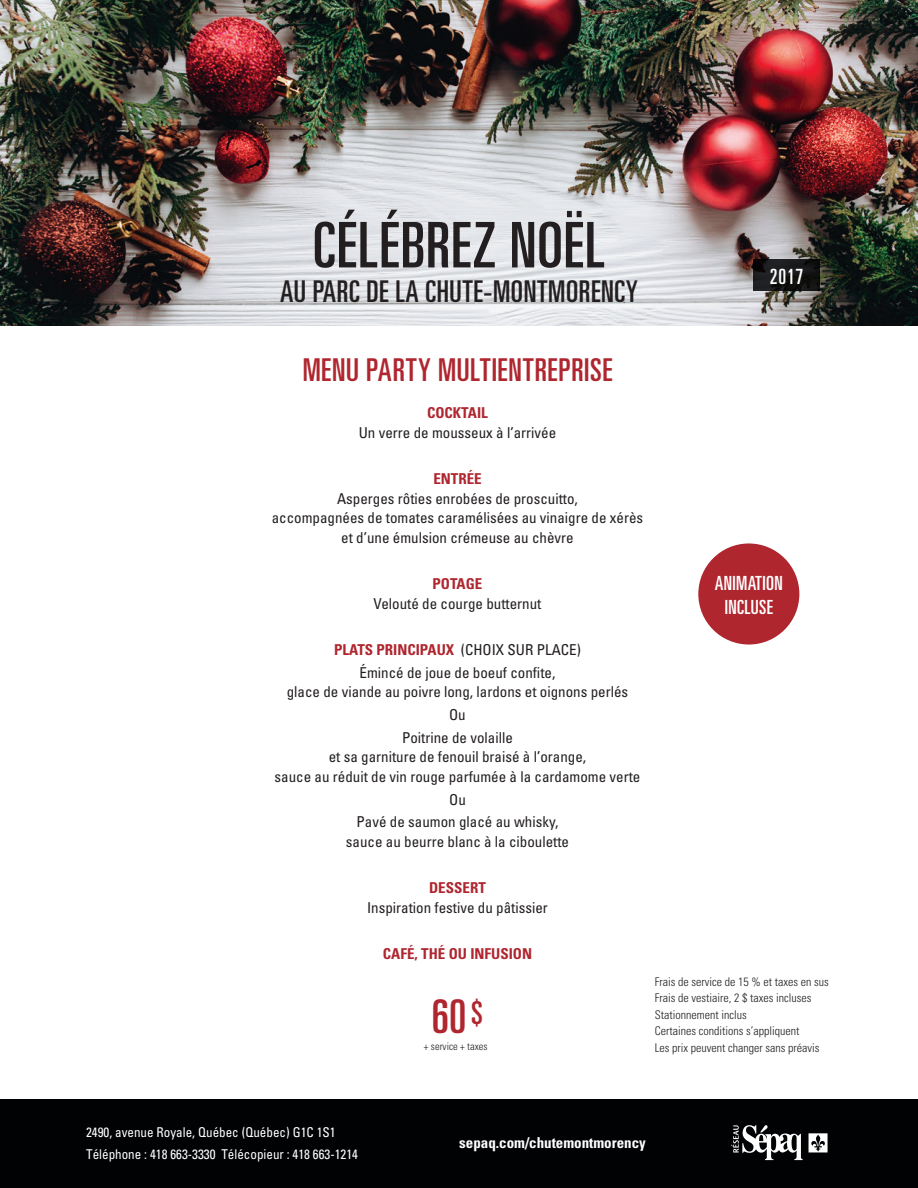
<style>
.page{position:relative;width:918px;height:1188px;background:#fff}
.page>*{position:absolute;margin:0;border:0;box-sizing:border-box;transform-origin:0 0}
.t1{font:ultra-condensed 63px "Univers";letter-spacing:.02em;color:#231f20}
.t2{font:ultra-condensed 46.5px "Univers";color:#af262f}
.t3{font:ultra-condensed 31.5px "Univers";letter-spacing:.02em;color:#af262f}
.t4{font:ultra-condensed 30px "Univers";letter-spacing:.02em;color:#231f20}
.t5{font:ultra-condensed 21px "Univers";color:#fff}
.t6{font:ultra-condensed 19.5px/24px "Univers";letter-spacing:.02em;color:#fff;text-align:center}
.t7{font:condensed 15px/22.8px "Univers";color:#231f20;text-align:center}
.t8{font:700 condensed 15px "Univers";color:#af262f}
.t9{font:700 condensed 15px "Univers";color:#fff}
.t10{font:condensed 13.5px/21.3px "Univers";color:#fff}
.t11{font:300 condensed 12px/16.5px "Univers";color:#231f20}
.t12{font:300 condensed 10.5px "Univers";color:#231f20}
.s1{font-weight:700;color:#af262f}
</style>
<div class="page">
<img style="left:0;top:0;width:918px;height:325px">
<div style="left:0;top:1100px;width:918px;height:88px;background:#010203"></div>
<svg style="left:809px;top:1133px;width:19px;height:19px"></svg>
<svg style="left:731px;top:1125px;width:72px;height:35px"></svg>
<svg style="left:753px;top:260px;width:67px;height:31px;background:#151616"></svg>
<div style="left:698px;top:543px;width:101px;height:102px;background:#af262f;border-radius:50%"></div>
<h1 class="t1" style="left:313px;top:209px;width:293px">CÉLÉBREZ NOËL</h1>
<h3 class="t4" style="left:280px;top:274px;width:359px">AU PARC DE LA CHUTE-MONTMORENCY</h3>
<h3 class="t5" style="left:770px;top:264px;width:35px">2017</h3>
<h3 class="t3" style="left:303px;top:352px;width:311px">MENU PARTY MULTIENTREPRISE</h3>
<p class="t8" style="left:427px;top:404px;width:62px">COCKTAIL</p>
<p class="t7" style="left:359px;top:421px;width:199px">Un verre de mousseux à l’arrivée</p>
<p class="t8" style="left:433px;top:470px;width:50px">ENTRÉE</p>
<p class="t7" style="left:272px;top:488px;width:373px;line-height:19.5px">Asperges rôties enrobées de proscuitto,<br>accompagnées de tomates caramélisées au vinaigre de xérès et d’une émulsion crémeuse au chèvre</p>
<p class="t8" style="left:433px;top:575px;width:51px">POTAGE</p>
<p class="t7" style="left:374px;top:592px;width:169px">Velouté de courge butternut</p>
<p class="t7" style="left:334px;top:638px;width:248px"><span class="s1">PLATS PRINCIPAUX</span> (CHOIX SUR PLACE)<br>Émincé de joue de boeuf confite,</p>
<p class="t7" style="left:287px;top:680px;width:343px">glace de viande au poivre long, lardons et oignons perlés<br>Ou<br>Poitrine de volaille</p>
<p class="t7" style="left:275px;top:747px;width:367px;line-height:19.5px">et sa garniture de fenouil braisé à l’orange,<br>sauce au réduit de vin rouge parfumée à la cardamome verte</p>
<p class="t7" style="left:357px;top:788px;width:203px">Ou<br>Pavé de saumon glacé au whisky,</p>
<p class="t7" style="left:346px;top:830px;width:225px">sauce au beurre blanc à la ciboulette</p>
<p class="t8" style="left:429px;top:879px;width:58px">DESSERT</p>
<p class="t7" style="left:367px;top:896px;width:182px">Inspiration festive du pâtissier</p>
<p class="t8" style="left:383px;top:945px;width:151px">CAFÉ, THÉ OU INFUSION</p>
<h2 class="t2" style="left:432px;top:990px;width:52px">60<sup>$</sup></h2>
<p class="t12" style="left:424px;top:1040px;width:65px">+ service + taxes</p>
<h3 class="t6" style="left:715px;top:571px;width:70px">ANIMATION<br>INCLUSE</h3>
<p class="t11" style="left:655px;top:973px;width:175px">Frais de service de 15 % et taxes en sus Frais de vestiaire, 2 $ taxes incluses Stationnement inclus<br>Certaines conditions s’appliquent<br>Les prix peuvent changer sans préavis</p>
<p class="t10" style="left:86px;top:1122px;width:273px">2490, avenue Royale, Québec (Québec) G1C 1S1<br>Téléphone : 418 663-3330 Télécopieur : 418 663-1214</p>
<p class="t9" style="left:459px;top:1133px;width:188px">sepaq.com/chutemontmorency</p>
</div>
